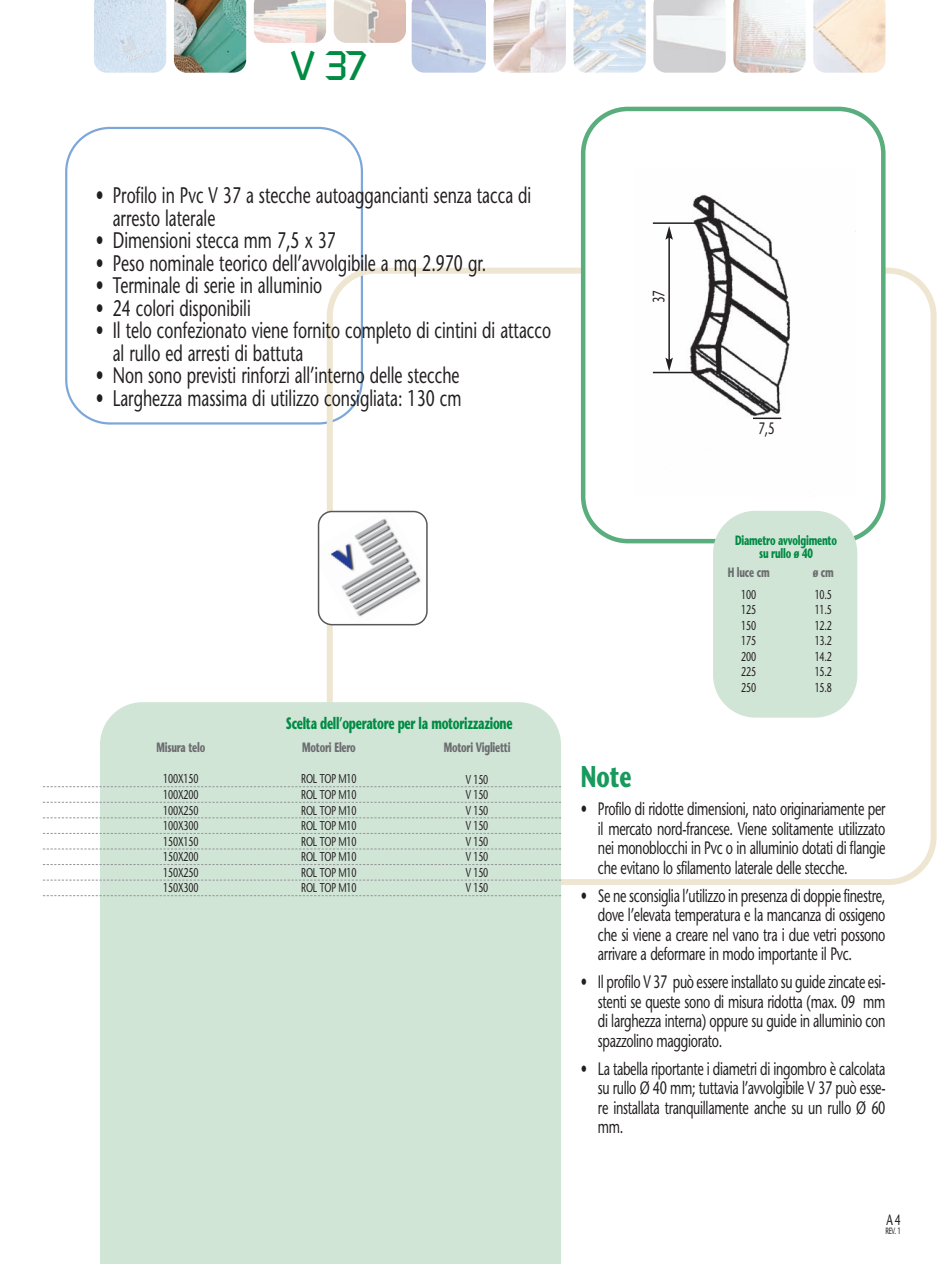
<style>
.page{position:relative;width:937px;height:1264px;background:#fff}
.page>*{position:absolute;margin:0;border:0;box-sizing:border-box;transform-origin:0 0}
.t1{font:40.8px "Russell Square";color:#008b43}
.t2{font:700 30px "Stone Sans";color:#179a5c;scale:.7 1}
.t3{font:22.5px/22.5px "Stone Sans";color:#231f20;scale:.7 1}
.t4{font:18px/19.5px "Stone Sans";letter-spacing:-.025em;color:#231f20;text-align:justify;scale:.7 1}
.t5{font:700 16.5px "Stone Sans";letter-spacing:-.025em;color:#008b43;scale:.65 1}
.t6{font:16.5px "Stone Sans";color:#231f20;scale:.7 1}
.t7{font:15px "Stone Sans";color:#231f20;scale:.7 1}
.t8{font:700 13.5px "Stone Sans";letter-spacing:-.025em;color:#6c6d70;scale:.65 1}
.t9{font:700 13.5px/13.2px "Stone Sans";letter-spacing:-.025em;color:#008b43;text-align:center;scale:.65 1}
.t10{font:12.75px/15.5px "Stone Sans";letter-spacing:-.025em;color:#231f20;text-align:justify;scale:.7 1}
.t11{font:9px "Stone Sans";color:#231f20;scale:.7 1}
</style>
<div class="page">
<img style="left:94px;top:0;width:72px;height:72px">
<img style="left:174px;top:0;width:72px;height:73px">
<img style="left:254px;top:0;width:72px;height:43px">
<svg style="left:333px;top:0;width:73px;height:43px;background:#dfcec3"></svg>
<img style="left:411px;top:0;width:75px;height:73px">
<img style="left:493px;top:0;width:72px;height:73px">
<img style="left:573px;top:0;width:72px;height:73px">
<img style="left:653px;top:0;width:72px;height:73px">
<img style="left:733px;top:0;width:72px;height:73px">
<img style="left:813px;top:0;width:72px;height:73px">
<svg style="left:65px;top:127px;width:298px;height:297px"></svg>
<svg style="left:326px;top:268px;width:610px;height:617px"></svg>
<svg style="left:580px;top:107px;width:305px;height:436px"></svg>
<div style="left:100px;top:702px;width:461px;height:562px;background:#d1e5d7"></div>
<div style="left:712px;top:511px;width:145px;height:206px;background:#d1e5d7;border-radius:43px"></div>
<svg style="left:43px;top:786px;width:518px;height:1px"></svg>
<svg style="left:43px;top:802px;width:518px;height:1px"></svg>
<svg style="left:43px;top:817px;width:518px;height:1px"></svg>
<svg style="left:43px;top:833px;width:518px;height:1px"></svg>
<svg style="left:43px;top:848px;width:518px;height:1px"></svg>
<svg style="left:43px;top:864px;width:518px;height:1px"></svg>
<svg style="left:43px;top:879px;width:518px;height:1px"></svg>
<svg style="left:43px;top:895px;width:518px;height:1px"></svg>
<svg style="left:318px;top:511px;width:109px;height:114px"></svg>
<hr style="left:652px;top:222px;width:47px;height:2px;background:#231f20">
<hr style="left:652px;top:372px;width:47px;height:1px;background:#231f20">
<hr style="left:668px;top:237px;width:1px;height:123px;background:#231f20">
<svg style="left:665px;top:226px;width:7px;height:14px"></svg>
<svg style="left:665px;top:358px;width:7px;height:13px"></svg>
<hr style="left:752px;top:417px;width:29px;height:2px;background:#231f20">
<h1 class="t1" style="left:291px;top:51px;width:78px">V 37</h1>
<p class="t3" style="left:113px;top:186px;width:599px;text-indent:-17px">• Profilo in Pvc V 37 a stecche autoaggancianti senza tacca di arresto laterale</p>
<p class="t3" style="left:96px;top:231px;width:344px">• Dimensioni stecca mm 7,5 x 37</p>
<p class="t3" style="left:96px;top:254px;width:559px">• Peso nominale teorico dell’avvolgibile a mq 2.970 gr.</p>
<p class="t3" style="left:96px;top:276px;width:325px">• Terminale di serie in alluminio</p>
<p class="t3" style="left:96px;top:299px;width:223px">• 24 colori disponibili</p>
<p class="t3" style="left:113px;top:321px;width:627px;text-indent:-17px">• Il telo confezionato viene fornito completo di cintini di attacco al rullo ed arresti di battuta</p>
<p class="t3" style="left:96px;top:366px;width:521px">• Non sono previsti rinforzi all’interno delle stecche</p>
<p class="t3" style="left:96px;top:389px;width:523px">• Larghezza massima di utilizzo consigliata: 130 cm</p>
<p class="t6" style="left:652px;top:303px;width:20px;rotate:-90deg">37</p>
<p class="t6" style="left:758px;top:421px;width:24px">7,5</p>
<p class="t5" style="left:286px;top:716px;width:350px">Scelta dell’operatore per la motorizzazione</p>
<p class="t8" style="left:156px;top:742px;width:76px">Misura telo</p>
<p class="t8" style="left:302px;top:742px;width:84px">Motori Elero</p>
<p class="t8" style="left:443px;top:742px;width:104px">Motori Viglietti</p>
<p class="t10" style="left:163px;top:772px;width:52px">100X150<br>100X200<br>100X250<br>100X300<br>150X150<br>150X200<br>150X250<br>150X300</p>
<p class="t10" style="left:301px;top:772px;width:81px">ROL TOP M10<br>ROL TOP M10<br>ROL TOP M10<br>ROL TOP M10<br>ROL TOP M10<br>ROL TOP M10<br>ROL TOP M10<br>ROL TOP M10</p>
<p class="t10" style="left:465px;top:772px;width:34px">V 150<br>V 150<br>V 150<br>V 150<br>V 150<br>V 150<br>V 150<br>V 150</p>
<p class="t9" style="left:734px;top:535px;width:158px">Diametro avvolgimento su rullo ø 40</p>
<p class="t8" style="left:727px;top:567px;width:66px">H luce cm</p>
<p class="t8" style="left:812px;top:567px;width:34px">ø cm</p>
<p class="t10" style="left:741px;top:588px;width:23px">100<br>125<br>150<br>175<br>200<br>225<br>250</p>
<p class="t10" style="left:814px;top:588px;width:26px">10.5<br>11.5<br>12.2<br>13.2<br>14.2<br>15.2<br>15.8</p>
<h2 class="t2" style="left:580px;top:765px;width:74px">Note</h2>
<p class="t4" style="left:597px;top:801px;width:412px;text-indent:-17px">• Profilo di ridotte dimensioni, nato originariamente per il mercato nord-francese. Viene solitamente utilizzato nei monoblocchi in Pvc o in alluminio dotati di flangie che evitano lo sfilamento laterale delle stecche.</p>
<p class="t4" style="left:597px;top:887px;width:412px;text-indent:-17px">• Se ne sconsiglia l’utilizzo in presenza di doppie finestre, dove l’elevata temperatura e la mancanza di ossigeno che si viene a creare nel vano tra i due vetri possono arrivare a deformare in modo importante il Pvc.</p>
<p class="t4" style="left:597px;top:974px;width:412px;text-indent:-17px">• Il profilo V 37 può essere installato su guide zincate esi&shy;stenti se queste sono di misura ridotta (max. 09 mm di larghezza interna) oppure su guide in alluminio con spazzolino maggiorato.</p>
<p class="t4" style="left:597px;top:1060px;width:412px;text-indent:-17px">• La tabella riportante i diametri di ingombro è calcolata su rullo Ø 40 mm; tuttavia l’avvolgibile V 37 può esse&shy;re installata tranquillamente anche su un rullo Ø 60 mm.</p>
<p class="t7" style="left:886px;top:1214px;width:22px">A 4</p>
<p class="t11" style="left:885px;top:1226px;width:24px">REV. 1</p>
</div>
